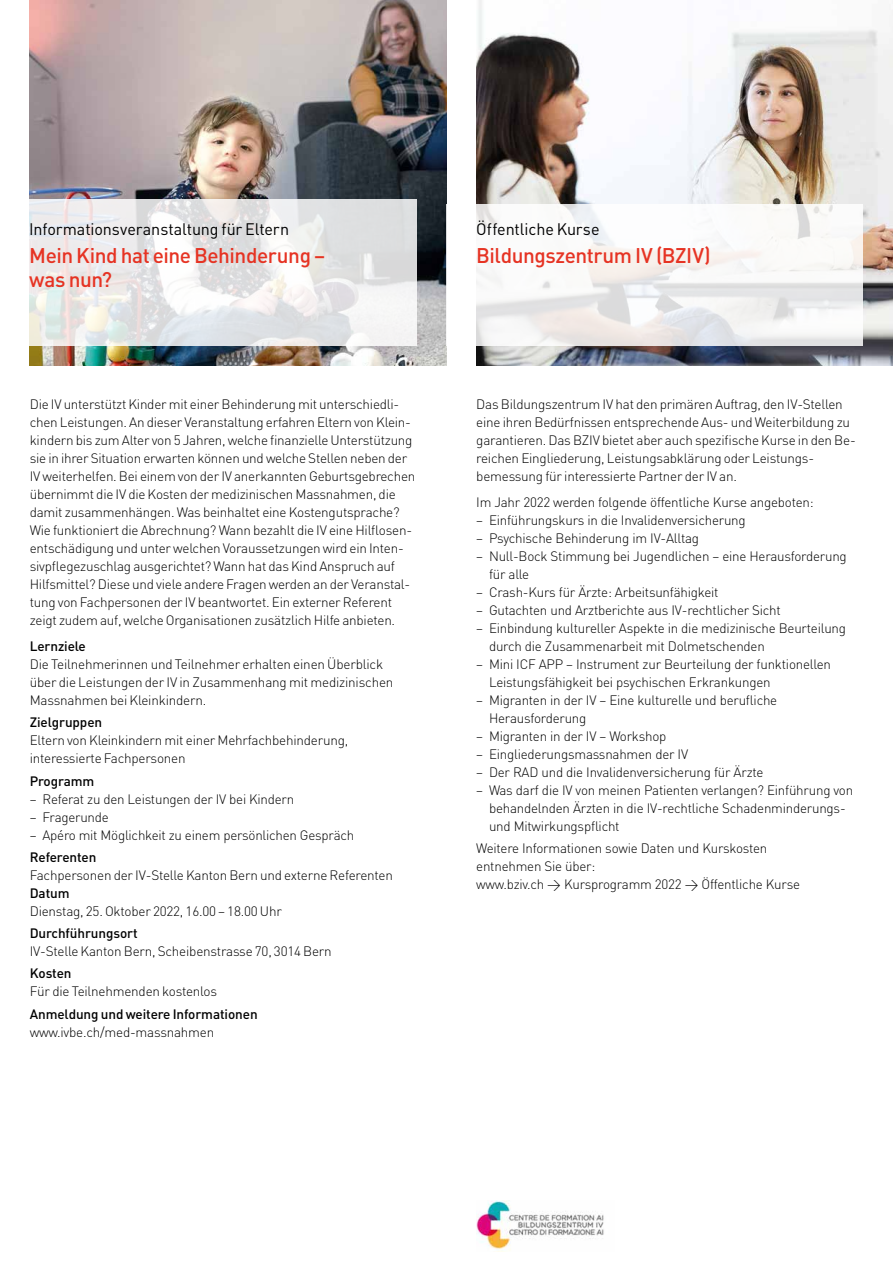
<style>
.page{position:relative;width:893px;height:1276px;background:#fff}
.page>*{position:absolute;margin:0;border:0;box-sizing:border-box;transform-origin:0 0}
.t1{font:500 21px/24px "DIN";letter-spacing:-.02em;color:#e63323}
.t2{font:16.5px "DIN";letter-spacing:-.005em;color:#000}
.t3{font:300 13.5px/18px "DIN";letter-spacing:-.015em;color:#000}
.t4{font:500 13.5px "DIN";letter-spacing:-.005em;color:#000}
</style>
<div class="page">
<img style="left:30px;top:0;width:416px;height:365px">
<img style="left:476px;top:0;width:417px;height:365px">
<svg style="left:29px;top:199px;width:388px;height:146px"></svg>
<svg style="left:446px;top:204px;width:417px;height:141px"></svg>
<img style="left:476px;top:1200px;width:128px;height:50px">
<p class="t2" style="left:29px;top:218px;width:261px">Informationsveranstaltung für Eltern</p>
<h1 class="t1" style="left:29px;top:242px;width:297px">Mein Kind hat eine Behinderung – was nun?</h1>
<p class="t3" style="left:30px;top:394px;width:387px">Die IV unterstützt Kinder mit einer Behinderung mit unterschiedli&shy;chen Leistungen. An dieser Veranstaltung erfahren Eltern von Klein&shy;kindern bis zum Alter von 5 Jahren, welche finanzielle Unterstützung sie in ihrer Situation erwarten können und welche Stellen neben der IV weiterhelfen. Bei einem von der IV anerkannten Geburtsgebrechen übernimmt die IV die Kosten der medizinischen Massnahmen, die damit zusammenhängen. Was beinhaltet eine Kostengutsprache?<br>Wie funktioniert die Abrechnung? Wann bezahlt die IV eine Hilflosen&shy;entschädigung und unter welchen Voraussetzungen wird ein Inten&shy;sivpflegezuschlag ausgerichtet? Wann hat das Kind Anspruch auf Hilfsmittel? Diese und viele andere Fragen werden an der Veranstal&shy;tung von Fachpersonen der IV beantwortet. Ein externer Referent zeigt zudem auf, welche Organisationen zusätzlich Hilfe anbieten.</p>
<p class="t4" style="left:30px;top:637px;width:58px">Lernziele</p>
<p class="t3" style="left:30px;top:655px;width:365px">Die Teilnehmerinnen und Teilnehmer erhalten einen Überblick über die Leistungen der IV in Zusammenhang mit medizinischen<br>Massnahmen bei Kleinkindern.</p>
<p class="t4" style="left:30px;top:714px;width:74px">Zielgruppen</p>
<p class="t3" style="left:30px;top:731px;width:320px">Eltern von Kleinkindern mit einer Mehrfachbehinderung, interessierte Fachpersonen</p>
<p class="t4" style="left:30px;top:772px;width:66px">Programm</p>
<p class="t3" style="left:30px;top:789px;width:266px">– Referat zu den Leistungen der IV bei Kindern</p>
<p class="t3" style="left:30px;top:807px;width:81px">– Fragerunde</p>
<p class="t3" style="left:30px;top:825px;width:326px">– Apéro mit Möglichkeit zu einem persönlichen Gespräch</p>
<p class="t4" style="left:30px;top:848px;width:68px">Referenten</p>
<p class="t3" style="left:30px;top:866px;width:365px">Fachpersonen der IV-Stelle Kanton Bern und externe Referenten</p>
<p class="t4" style="left:30px;top:884px;width:41px">Datum</p>
<p class="t3" style="left:30px;top:902px;width:254px">Dienstag, 25. Oktober 2022, 16.00 – 18.00 Uhr</p>
<p class="t4" style="left:30px;top:924px;width:109px">Durchführungsort</p>
<p class="t3" style="left:30px;top:942px;width:303px">IV-Stelle Kanton Bern, Scheibenstrasse 70, 3014 Bern</p>
<p class="t4" style="left:30px;top:965px;width:43px">Kosten</p>
<p class="t3" style="left:30px;top:982px;width:189px">Für die Teilnehmenden kostenlos</p>
<p class="t4" style="left:30px;top:1005px;width:229px">Anmeldung und weitere Informationen</p>
<p class="t3" style="left:30px;top:1022px;width:186px">www.ivbe.ch/med-massnahmen</p>
<p class="t2" style="left:476px;top:218px;width:125px">Öffentliche Kurse</p>
<h1 class="t1" style="left:476px;top:242px;width:236px">Bildungszentrum IV (BZIV)</h1>
<p class="t3" style="left:476px;top:394px;width:381px">Das Bildungszentrum IV hat den primären Auftrag, den IV-Stellen eine ihren Bedürfnissen entsprechende Aus- und Weiterbildung zu garantieren. Das BZIV bietet aber auch spezifische Kurse in den Be&shy;reichen Eingliederung, Leistungsabklärung oder Leistungs&shy;bemessung für interessierte Partner der IV an.</p>
<p class="t3" style="left:476px;top:493px;width:339px">Im Jahr 2022 werden folgende öffentliche Kurse angeboten:</p>
<p class="t3" style="left:476px;top:511px;width:271px">– Einführungskurs in die Invalidenversicherung</p>
<p class="t3" style="left:476px;top:529px;width:224px">– Psychische Behinderung im IV-Alltag</p>
<p class="t3" style="left:489px;top:547px;width:359px;text-indent:-13px">– Null-Bock Stimmung bei Jugendlichen – eine Herausforderung für alle</p>
<p class="t3" style="left:476px;top:583px;width:244px">– Crash-Kurs für Ärzte: Arbeitsunfähigkeit</p>
<p class="t3" style="left:476px;top:601px;width:306px">– Gutachten und Arztberichte aus IV-rechtlicher Sicht</p>
<p class="t3" style="left:489px;top:619px;width:359px;text-indent:-13px">– Einbindung kultureller Aspekte in die medizinische Beurteilung durch die Zusammenarbeit mit Dolmetschenden</p>
<p class="t3" style="left:489px;top:655px;width:343px;text-indent:-13px">– Mini ICF APP – Instrument zur Beurteilung der funktionellen<br>Leistungsfähigkeit bei psychischen Erkrankungen</p>
<p class="t3" style="left:489px;top:691px;width:290px;text-indent:-13px">– Migranten in der IV – Eine kulturelle und berufliche<br>Herausforderung</p>
<p class="t3" style="left:476px;top:727px;width:192px">– Migranten in der IV – Workshop</p>
<p class="t3" style="left:476px;top:745px;width:213px">– Eingliederungsmassnahmen der IV</p>
<p class="t3" style="left:476px;top:763px;width:289px">– Der RAD und die Invalidenversicherung für Ärzte</p>
<p class="t3" style="left:489px;top:781px;width:366px;text-indent:-13px">– Was darf die IV von meinen Patienten verlangen? Einführung von behandelnden Ärzten in die IV-rechtliche Schadenminderungs&shy;und Mitwirkungspflicht</p>
<p class="t3" style="left:476px;top:839px;width:325px">Weitere Informationen sowie Daten und Kurskosten entnehmen Sie über:<br>www.bziv.ch &gt; Kursprogramm 2022 &gt; Öffentliche Kurse</p>
</div>
